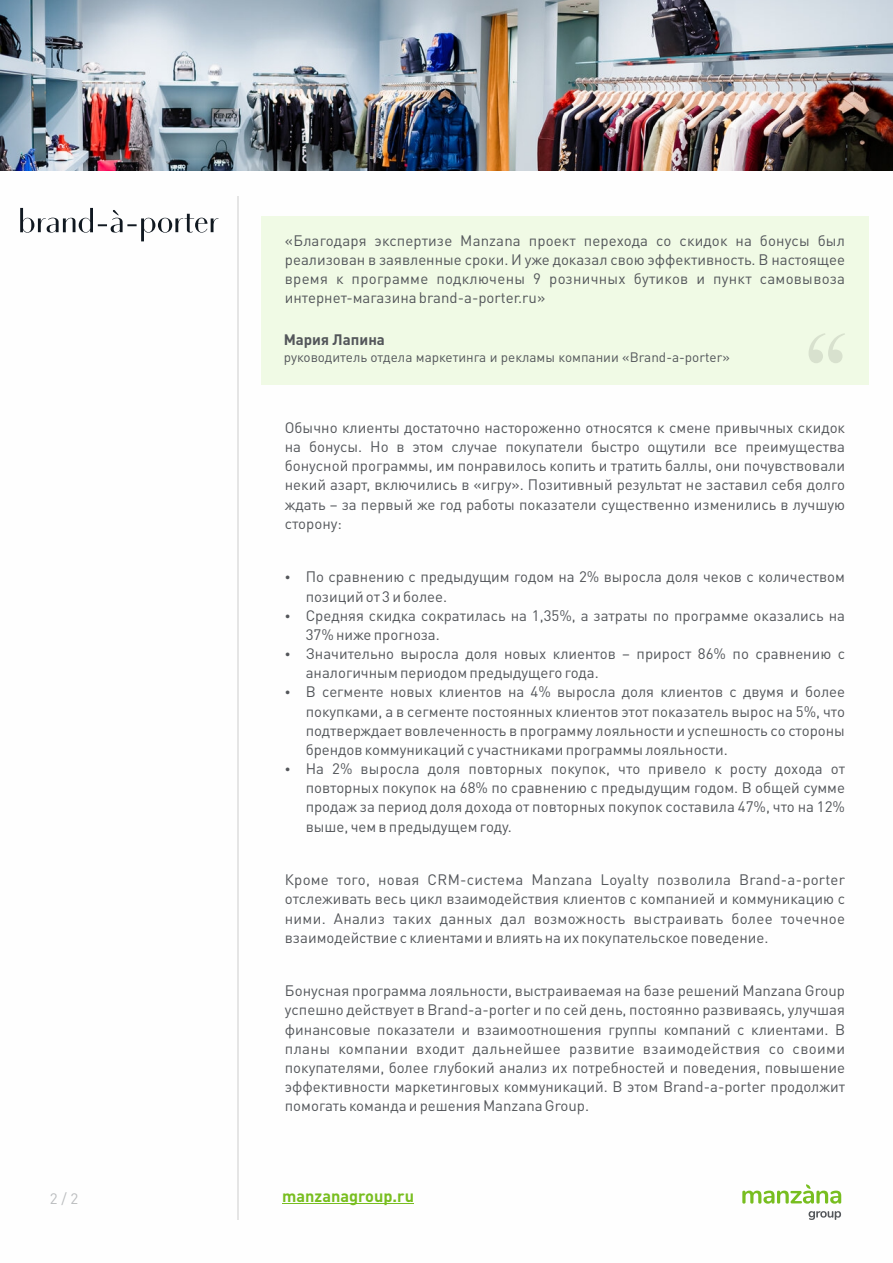
<style>
.page{position:relative;width:893px;height:1263px;background:#fff}
.page>*{position:absolute;margin:0;border:0;box-sizing:border-box;transform-origin:0 0}
.t1{font:700 16.35px "DIN Pro";color:#78be20}
.t2{font:15px/19.2px "DIN Pro";color:#53565a;text-align:justify}
.t3{font:700 15px "DIN Pro";color:#53565a}
.t4{font:15px "DIN Pro";color:#bbbdbf}
.t5{font:13.5px "DIN Pro";color:#53565a}
</style>
<div class="page">
<img style="left:0;top:0;width:893px;height:171px">
<hr style="left:237px;top:196px;width:2px;height:1024px;background:#e5e5e5">
<svg style="left:809px;top:1211px;width:32px;height:9px"></svg>
<svg style="left:742px;top:1184px;width:99px;height:20px"></svg>
<hr style="left:282px;top:1203px;width:132px;height:1px;background:#78be20">
<div style="left:261px;top:216px;width:608px;height:169px;background:#f0fae5"></div>
<svg style="left:809px;top:333px;width:36px;height:30px"></svg>
<svg style="left:20px;top:208px;width:199px;height:33px"></svg>
<p class="t2" style="left:285px;top:232px;width:562px">«Благодаря экспертизе Manzana проект перехода со скидок на бонусы был реализован в заявленные сроки. И уже доказал свою эффективность. В настоящее время к программе подключены 9 розничных бутиков и пункт самовывоза интернет-магазина brand-a-porter.ru»</p>
<p class="t3" style="left:284px;top:333px;width:103px">Мария Лапина</p>
<p class="t5" style="left:284px;top:352px;width:448px">руководитель отдела маркетинга и рекламы компании «Brand-a-porter»</p>
<p class="t2" style="left:285px;top:419px;width:562px">Обычно клиенты достаточно настороженно относятся к смене привычных скидок на бонусы. Но в этом случае покупатели быстро ощутили все преимущества бонусной программы, им понравилось копить и тратить баллы, они почувствовали некий азарт, включились в «игру». Позитивный результат не заставил себя долго ждать – за первый же год работы показатели существенно изменились в лучшую сторону:</p>
<p class="t2" style="left:306px;top:569px;width:541px;text-align:left">По сравнению с предыдущим годом на 2% выросла доля чеков с количеством позиций от 3 и более.<br>Средняя скидка сократилась на 1,35%, а затраты по программе оказались на 37% ниже прогноза.<br>Значительно выросла доля новых клиентов – прирост 86% по сравнению с аналогичным периодом предыдущего года.<br>В сегменте новых клиентов на 4% выросла доля клиентов с двумя и более покупками, а в сегменте постоянных клиентов этот показатель вырос на 5%, что подтверждает вовлеченность в программу лояльности и успешность со стороны брендов коммуникаций с участниками программы лояльности.<br>На 2% выросла доля повторных покупок, что привело к росту дохода от повторных покупок на 68% по сравнению с предыдущим годом. В общей сумме продаж за период доля дохода от повторных покупок составила 47%, что на 12% выше, чем в предыдущем году.</p>
<p class="t2" style="left:285px;top:872px;width:562px">Кроме того, новая CRM-система Manzana Loyalty позволила Brand-a-porter отслеживать весь цикл взаимодействия клиентов с компанией и коммуникацию с ними. Анализ таких данных дал возможность выстраивать более точечное взаимодействие с клиентами и влиять на их покупательское поведение.</p>
<p class="t2" style="left:285px;top:983px;width:562px">Бонусная программа лояльности, выстраиваемая на базе решений Manzana Group успешно действует в Brand-a-porter и по сей день, постоянно развиваясь, улучшая финансовые показатели и взаимоотношения группы компаний с клиентами. В планы компании входит дальнейшее развитие взаимодействия со своими покупателями, более глубокий анализ их потребностей и поведения, повышение эффективности маркетинговых коммуникаций. В этом Brand-a-porter продолжит помогать команда и решения Manzana Group.</p>
<p class="t4" style="left:50px;top:1192px;width:30px">2 / 2</p>
<p class="t1" style="left:282px;top:1189px;width:133px">manzanagroup.ru</p>
</div>
